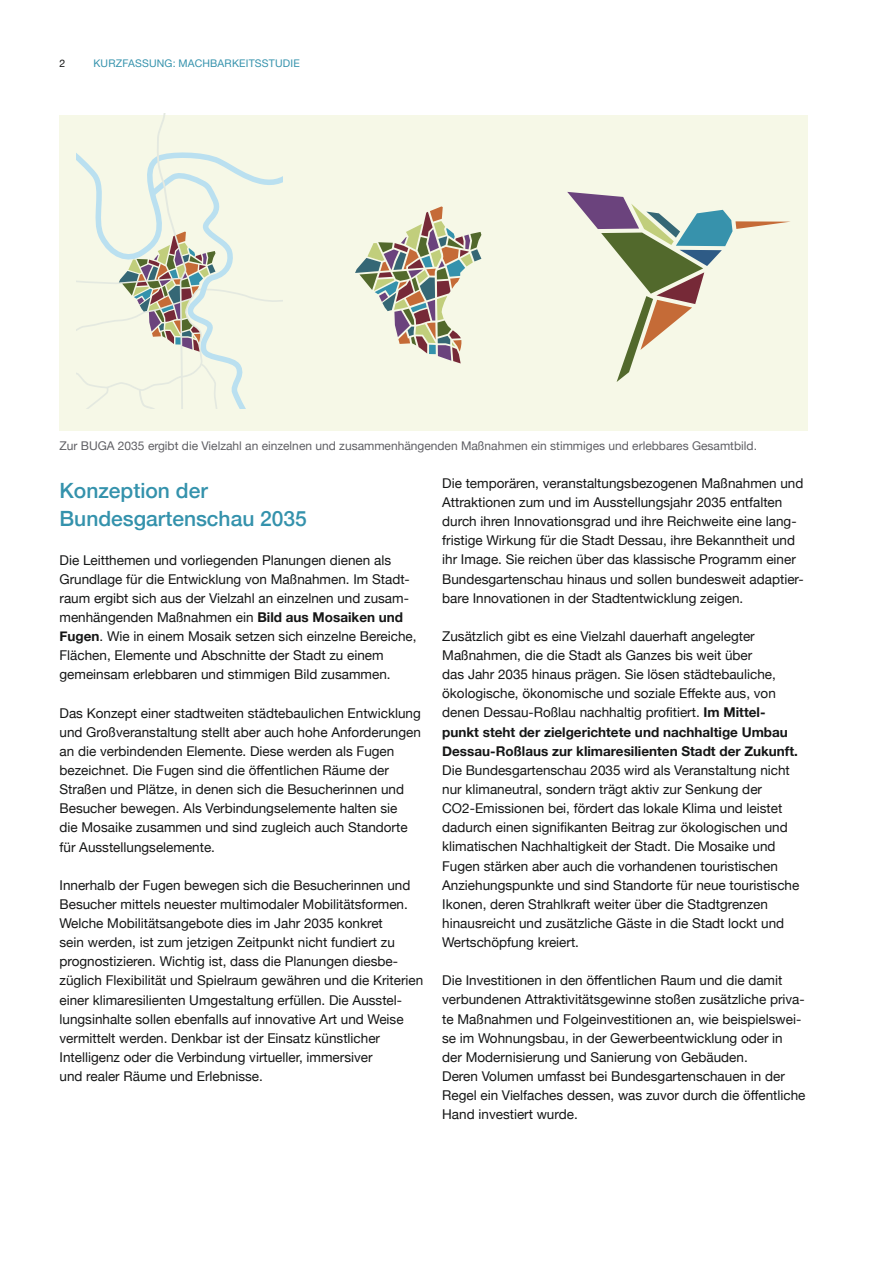
<style>
.page{position:relative;width:893px;height:1263px;background:#fff}
.page>*{position:absolute;margin:0;border:0;box-sizing:border-box;transform-origin:0 0}
.t1{font:500 21px/28.7px "Helvetica Neue";color:#3492ac}
.t2{font:13.5px/19.2px "Helvetica Neue";color:#151616}
.t3{font:12px "Helvetica Neue";color:#5f5f64}
.t4{font:10.5px "Helvetica Neue";letter-spacing:.02em;color:#3492ac}
.t5{font:10.5px "Helvetica Neue";color:#151616}
.s1{font-weight:700}
</style>
<div class="page">
<div style="left:60px;top:115px;width:748px;height:316px;background:#f6f8e7"></div>
<svg style="left:567px;top:192px;width:223px;height:190px"></svg>
<svg style="left:77px;top:114px;width:206px;height:295px"></svg>
<svg style="left:355px;top:206px;width:126px;height:157px"></svg>
<p class="t5" style="left:60px;top:56px;width:7px">2</p>
<p class="t4" style="left:93px;top:56px;width:208px">KURZFASSUNG: MACHBARKEITSSTUDIE</p>
<p class="t3" style="left:60px;top:437px;width:699px">Zur BUGA 2035 ergibt die Vielzahl an einzelnen und zusammenhängenden Maßnahmen ein stimmiges und erlebbares Gesamtbild.</p>
<h1 class="t1" style="left:60px;top:474px;width:249px">Konzeption der<br>Bundesgartenschau 2035</h1>
<p class="t2" style="left:60px;top:551px;width:359px">Die Leitthemen und vorliegenden Planungen dienen als Grundlage für die Entwicklung von Maßnahmen. Im Stadt&shy;raum ergibt sich aus der Vielzahl an einzelnen und zusam&shy;menhängenden Maßnahmen ein <span class="s1">Bild aus Mosaiken und Fugen</span>. Wie in einem Mosaik setzen sich einzelne Bereiche, Flächen, Elemente und Abschnitte der Stadt zu einem gemeinsam erlebbaren und stimmigen Bild zusammen.</p>
<p class="t2" style="left:60px;top:704px;width:363px">Das Konzept einer stadtweiten städtebaulichen Entwicklung und Großveranstaltung stellt aber auch hohe Anforderungen an die verbindenden Elemente. Diese werden als Fugen bezeichnet. Die Fugen sind die öffentlichen Räume der Straßen und Plätze, in denen sich die Besucherinnen und Besucher bewegen. Als Verbindungselemente halten sie<br>die Mosaike zusammen und sind zugleich auch Standorte für Ausstellungselemente.</p>
<p class="t2" style="left:60px;top:876px;width:365px">Innerhalb der Fugen bewegen sich die Besucherinnen und Besucher mittels neuester multimodaler Mobilitätsformen.<br>Welche Mobilitätsangebote dies im Jahr 2035 konkret<br>sein werden, ist zum jetzigen Zeitpunkt nicht fundiert zu prognostizieren. Wichtig ist, dass die Planungen diesbe&shy;züglich Flexibilität und Spielraum gewähren und die Kriterien einer klimaresilienten Umgestaltung erfüllen. Die Ausstel&shy;lungsinhalte sollen ebenfalls auf innovative Art und Weise vermittelt werden. Denkbar ist der Einsatz künstlicher Intelligenz oder die Verbindung virtueller, immersiver<br>und realer Räume und Erlebnisse.</p>
<p class="t2" style="left:442px;top:474px;width:363px">Die temporären, veranstaltungsbezogenen Maßnahmen und Attraktionen zum und im Ausstellungsjahr 2035 entfalten durch ihren Innovationsgrad und ihre Reichweite eine lang&shy;fristige Wirkung für die Stadt Dessau, ihre Bekanntheit und ihr Image. Sie reichen über das klassische Programm einer Bundesgartenschau hinaus und sollen bundesweit adaptier&shy;bare Innovationen in der Stadtentwicklung zeigen.</p>
<p class="t2" style="left:442px;top:627px;width:357px">Zusätzlich gibt es eine Vielzahl dauerhaft angelegter Maßnahmen, die die Stadt als Ganzes bis weit über<br>das Jahr 2035 hinaus prägen. Sie lösen städtebauliche, ökologische, ökonomische und soziale Effekte aus, von denen Dessau-Roßlau nachhaltig profitiert. <span class="s1">Im Mittel&shy;punkt steht der zielgerichtete und nachhaltige Umbau Dessau-Roßlaus zur klimaresilienten Stadt der Zukunft.</span></p>
<p class="t2" style="left:442px;top:761px;width:359px">Die Bundesgartenschau 2035 wird als Veranstaltung nicht nur klimaneutral, sondern trägt aktiv zur Senkung der CO2-Emissionen bei, fördert das lokale Klima und leistet dadurch einen signifikanten Beitrag zur ökologischen und klimatischen Nachhaltigkeit der Stadt. Die Mosaike und Fugen stärken aber auch die vorhandenen touristischen Anziehungspunkte und sind Standorte für neue touristische Ikonen, deren Strahlkraft weiter über die Stadtgrenzen hinausreicht und zusätzliche Gäste in die Stadt lockt und Wertschöpfung kreiert.</p>
<p class="t2" style="left:442px;top:972px;width:365px">Die Investitionen in den öffentlichen Raum und die damit verbundenen Attraktivitätsgewinne stoßen zusätzliche priva&shy;te Maßnahmen und Folgeinvestitionen an, wie beispielswei&shy;se im Wohnungsbau, in der Gewerbeentwicklung oder in der Modernisierung und Sanierung von Gebäuden.<br>Deren Volumen umfasst bei Bundesgartenschauen in der Regel ein Vielfaches dessen, was zuvor durch die öffentliche Hand investiert wurde.</p>
</div>
